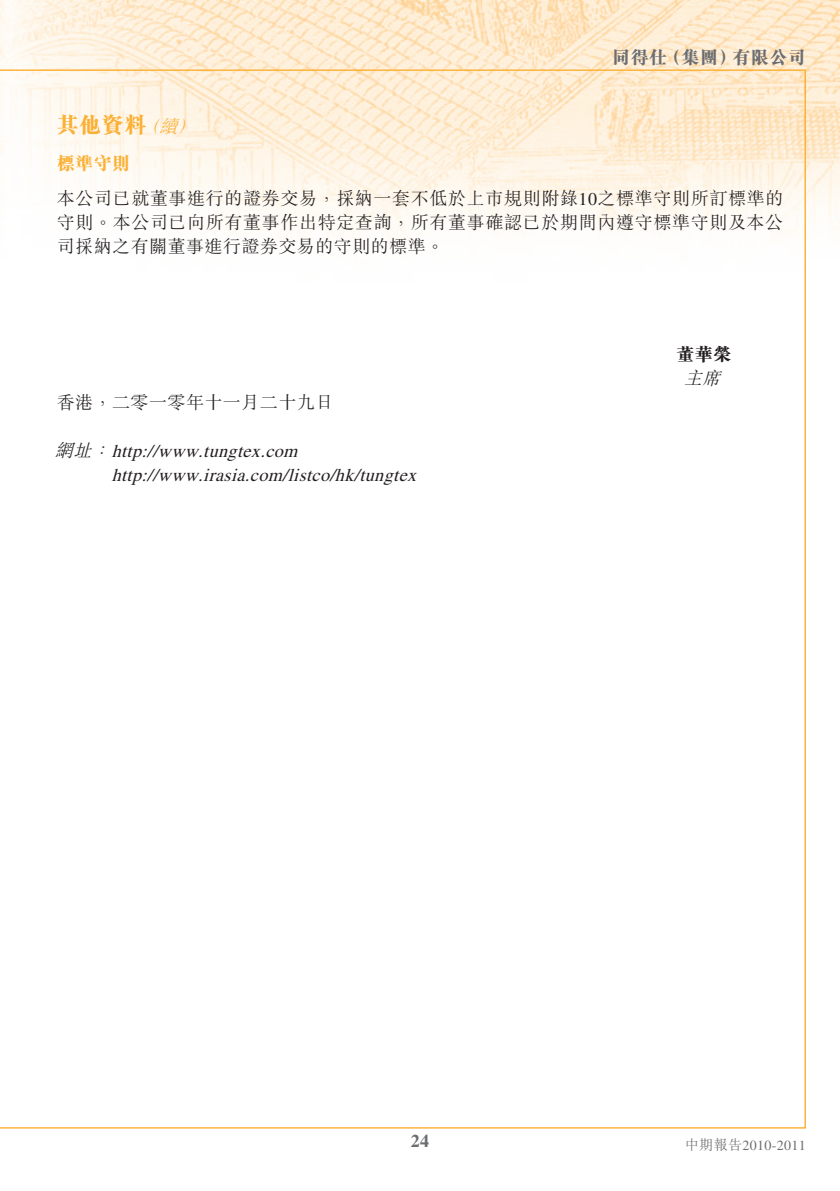
<style>
.page{position:relative;width:840px;height:1191px;background:#fff}
.page>*{position:absolute;margin:0;border:0;box-sizing:border-box;transform-origin:0 0}
.t1{font:800 22px "M Sung HK";color:#fbb034}
.t2{font:300 18px/36px "M Sung HK";letter-spacing:.035em;color:#231f20}
.t3{font:italic 18px/24px "Times LT Std";color:#231f20}
.t4{font:800 18px "M Sung HK";letter-spacing:.025em;color:#6c6d70}
.t5{font:800 18px "M Sung HK";color:#231f20}
.t6{font:700 18px "Times LT Std";color:#6c6d70}
.t7{font:italic 300 18px "M Sung HK";color:#231f20}
.t8{font:14px "Times LT Std";letter-spacing:.025em;color:#6c6d70}
.s1{font-weight:300;font-style:italic;font-size:18px}
.s2{font-weight:800;color:#fbb034}
.s3{font-family:"Times LT Std";font-weight:400}
.s4{font-family:"M Sung HK";font-weight:300}
</style>
<div class="page">
<img style="left:0;top:0;width:839px;height:1129px">
<p class="t4" style="left:612px;top:44px;width:195px">同得仕（集團）有限公司</p>
<p class="t1" style="left:57px;top:110px;width:147px">其他資料<span class="s1">（續）</span></p>
<p class="t2" style="left:57px;top:144px;width:727px"><span class="s2">標準守則<br></span>本公司已就董事進行的證券交易，採納一套不低於上市規則附錄<span class="s3">10</span>之標準守則所訂標準的</p>
<p class="t2" style="left:57px;top:210px;width:727px;line-height:24px">守則。本公司已向所有董事作出特定查詢，所有董事確認已於期間內遵守標準守則及本公司採納之有關董事進行證券交易的守則的標準。</p>
<p class="t2" style="left:57px;top:384px;width:278px">香港，二零一零年十一月二十九日</p>
<p class="t3" style="left:112px;top:439px;width:311px;text-indent:-57px"><span class="s4">網址：</span>http ://www.tungtex.com<br>http ://www.irasia.com/listco/hk/tungtex</p>
<p class="t5" style="left:676px;top:342px;width:56px">董華榮</p>
<p class="t7" style="left:683px;top:366px;width:44px">主席</p>
<p class="t6" style="left:410px;top:1130px;width:20px">24</p>
<p class="t8" style="left:684px;top:1137px;width:122px"><span class="s4">中期報告</span>2010-2011</p>
</div>
